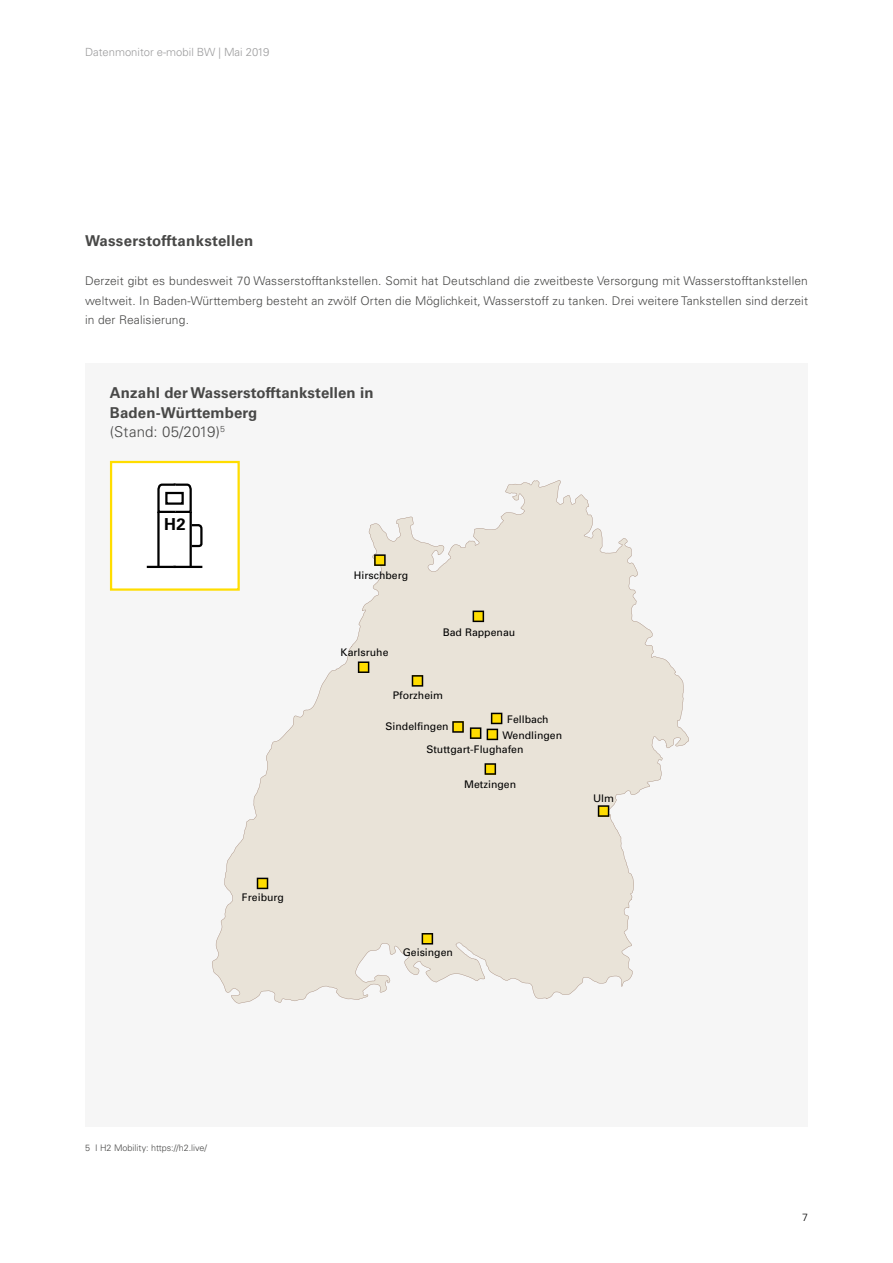
<style>
.page{position:relative;width:893px;height:1263px;background:#fff}
.page>*{position:absolute;margin:0;border:0;box-sizing:border-box;transform-origin:0 0}
.t1{font:700 16.5px "Univers LT";color:#000}
.t2{font:700 15px/19.5px "Univers LT";letter-spacing:.01em;color:#484847}
.t3{font:300 12px/19.5px "Univers LT";letter-spacing:.01em;color:#484847;text-align:justify}
.t4{font:300 11.25px "Univers LT";color:#9c9c9d}
.t5{font:10.5px "Univers";color:#000}
.t6{font:300 10.5px "Univers LT";color:#000}
.t7{font:300 9px "Univers LT";color:#484847}
.s1{font-weight:300}
</style>
<div class="page">
<div style="left:85px;top:363px;width:723px;height:764px;background:#f6f6f6"></div>
<svg style="left:212px;top:480px;width:477px;height:523px;fill:#e9e3d8"></svg>
<svg style="left:422px;top:933px;width:11px;height:11px"></svg>
<svg style="left:257px;top:878px;width:11px;height:11px"></svg>
<svg style="left:598px;top:805px;width:11px;height:12px"></svg>
<svg style="left:412px;top:675px;width:11px;height:12px"></svg>
<svg style="left:487px;top:713px;width:15px;height:27px"></svg>
<svg style="left:470px;top:727px;width:11px;height:12px"></svg>
<svg style="left:452px;top:721px;width:12px;height:12px"></svg>
<svg style="left:485px;top:763px;width:11px;height:12px"></svg>
<svg style="left:473px;top:611px;width:11px;height:11px"></svg>
<svg style="left:358px;top:661px;width:11px;height:12px"></svg>
<svg style="left:374px;top:554px;width:12px;height:12px"></svg>
<div style="left:110px;top:461px;width:130px;height:130px;background:#fff;border:2px solid #fd0"></div>
<hr style="left:157px;top:512px;width:3px;height:55px;background:#000">
<svg style="left:157px;top:483px;width:35px;height:31px"></svg>
<hr style="left:147px;top:566px;width:29px;height:2px;background:#000">
<hr style="left:190px;top:512px;width:2px;height:55px;background:#000">
<hr style="left:173px;top:566px;width:29px;height:2px;background:#000">
<svg style="left:189px;top:523px;width:14px;height:25px"></svg>
<div style="left:165px;top:492px;width:19px;height:13px;border:2px solid #000"></div>
<p class="t4" style="left:85px;top:45px;width:186px">Datenmonitor e-mobil BW | Mai 2019</p>
<p class="t2" style="left:85px;top:231px;width:170px">Wasserstofftankstellen</p>
<p class="t3" style="left:85px;top:271px;width:724px">Derzeit gibt es bundesweit 70 Wasserstofftankstellen. Somit hat Deutschland die zweitbeste Versorgung mit Wasserstofftankstellen weltweit. In Baden-Württemberg besteht an zwölf Orten die Möglichkeit, Wasserstoff zu tanken. Drei weitere Tankstellen sind derzeit in der Realisierung.</p>
<p class="t2" style="left:110px;top:383px;width:265px">Anzahl der Wasserstofftankstellen in<br>Baden-Württemberg<br><span class="s1">(Stand: 05/2019)</span><sup>5</sup></p>
<h1 class="t1" style="left:164px;top:514px;width:23px">H2</h1>
<p class="t5" style="left:242px;top:891px;width:44px">Freiburg</p>
<p class="t5" style="left:354px;top:569px;width:56px">Hirschberg</p>
<p class="t5" style="left:341px;top:646px;width:49px">Karlsruhe</p>
<p class="t5" style="left:443px;top:625px;width:74px">Bad Rappenau</p>
<p class="t5" style="left:393px;top:689px;width:52px">Pforzheim</p>
<p class="t5" style="left:386px;top:720px;width:65px">Sindelfingen</p>
<p class="t5" style="left:507px;top:712px;width:43px">Fellbach</p>
<p class="t5" style="left:502px;top:728px;width:61px">Wendlingen</p>
<p class="t5" style="left:426px;top:742px;width:99px">Stuttgart-Flughafen</p>
<p class="t5" style="left:464px;top:777px;width:53px">Metzingen</p>
<p class="t5" style="left:593px;top:792px;width:23px">Ulm</p>
<p class="t5" style="left:403px;top:946px;width:52px">Geisingen</p>
<p class="t7" style="left:85px;top:1142px;width:124px">5 I H2 Mobility: https://h2.live/</p>
<p class="t6" style="left:802px;top:1211px;width:7px">7</p>
</div>
